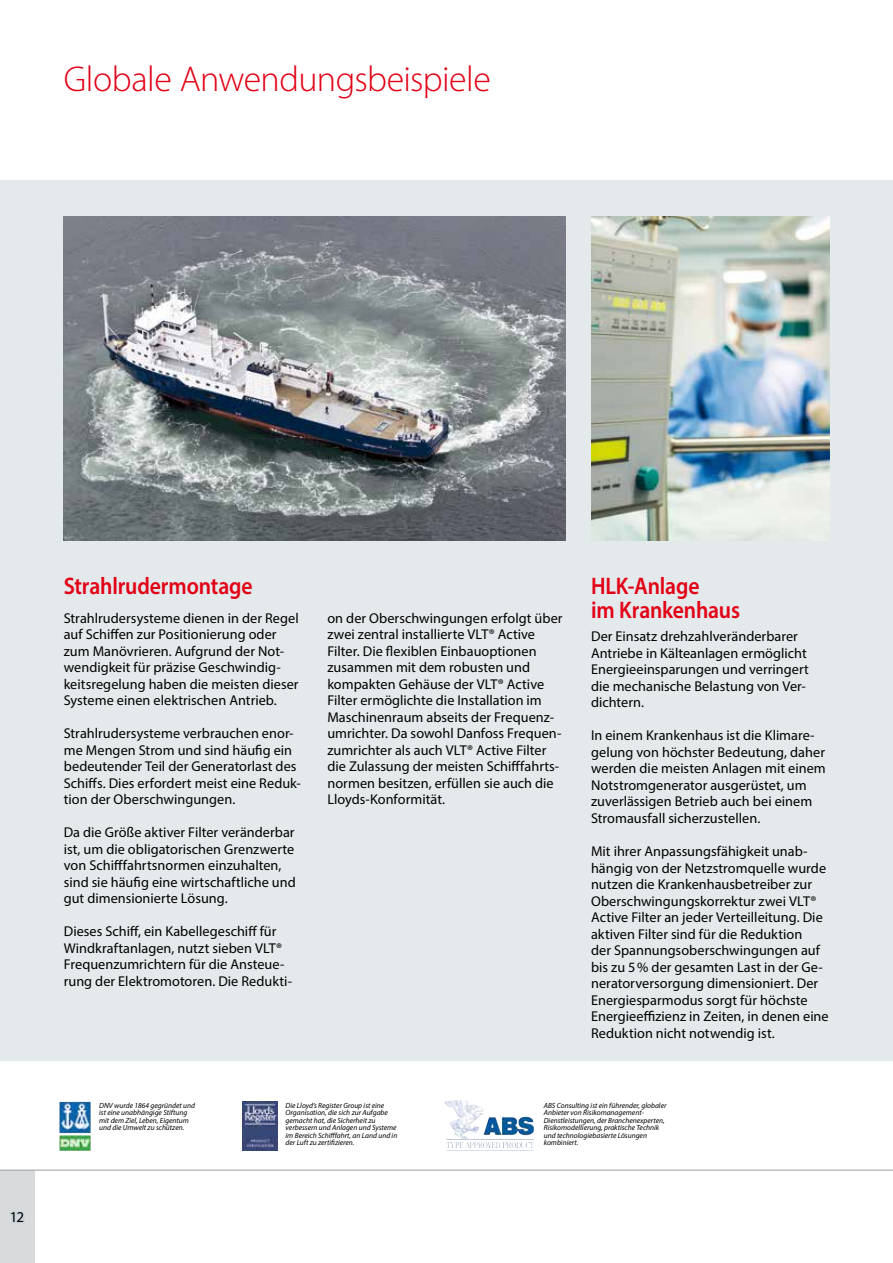
<style>
.page{position:relative;width:893px;height:1263px;background:#fff}
.page>*{position:absolute;margin:0;border:0;box-sizing:border-box;transform-origin:0 0}
.t1{font:300 36px "Myriad Pro";letter-spacing:-.015em;color:#e20015}
.t2{font:600 24px "Myriad Pro";letter-spacing:-.01em;color:#e20015;scale:.9 1}
.t3{font:15px "Myriad Pro";color:#000}
.t4{font:14.25px/16.5px "Myriad Pro";letter-spacing:.005em;color:#000}
.t5{font:italic 7.5px/7.5px "Myriad Pro";color:#000}
</style>
<div class="page">
<div style="left:0;top:180px;width:893px;height:881px;background:#e4e9ec"></div>
<div style="left:0;top:1170px;width:34px;height:93px;background:#d9dadb"></div>
<svg style="left:10px;top:1211px;width:15px;height:13px"></svg>
<img style="left:64px;top:216px;width:502px;height:324px">
<img style="left:591px;top:216px;width:238px;height:324px">
<img style="left:59px;top:1102px;width:32px;height:49px">
<img style="left:242px;top:1102px;width:35px;height:49px">
<img style="left:444px;top:1100px;width:17px;height:35px">
<hr style="left:0;top:1170px;width:893px;height:1px;background:#9b9d9f">
<h1 class="t1" style="left:64px;top:59px;width:429px">Globale Anwendungsbeispiele</h1>
<p class="t3" style="left:10px;top:1208px;width:16px">12</p>
<h2 class="t2" style="left:64px;top:571px;width:211px">Strahlrudermontage</h2>
<h2 class="t2" style="left:591px;top:571px;width:122px">HLK-Anlage</h2>
<p class="t4" style="left:64px;top:609px;width:237px">Strahlrudersysteme dienen in der Regel</p>
<h2 class="t2" style="left:591px;top:595px;width:167px">im Krankenhaus</h2>
<p class="t4" style="left:327px;top:609px;width:237px">on der Oberschwingungen erfolgt über zwei zentral installierte VLT® Active Filter. Die flexiblen Einbauoptionen zusammen mit dem robusten und kompakten Gehäuse der VLT® Active Filter ermöglichte die Installation im Maschinenraum abseits der Frequenz&shy;umrichter. Da sowohl Danfoss Frequen&shy;zumrichter als auch VLT® Active Filter die Zulassung der meisten Schifffahrts&shy;normen besitzen, erfüllen sie auch die Lloyds-Konformität.</p>
<p class="t4" style="left:64px;top:626px;width:236px">auf Schiffen zur Positionierung oder zum Manövrieren. Aufgrund der Not&shy;wendigkeit für präzise Geschwindig&shy;keitsregelung haben die meisten dieser Systeme einen elektrischen Antrieb.</p>
<p class="t4" style="left:64px;top:725px;width:239px">Strahlrudersysteme verbrauchen enor&shy;me Mengen Strom und sind häufig ein bedeutender Teil der Generatorlast des Schiffs. Dies erfordert meist eine Reduk&shy;tion der Oberschwingungen.</p>
<p class="t4" style="left:64px;top:824px;width:233px">Da die Größe aktiver Filter veränderbar ist, um die obligatorischen Grenzwerte von Schifffahrtsnormen einzuhalten, sind sie häufig eine wirtschaftliche und gut dimensionierte Lösung.</p>
<p class="t4" style="left:64px;top:923px;width:230px">Dieses Schiff, ein Kabellegeschiff für Windkraftanlagen, nutzt sieben VLT® Frequenzumrichtern für die Ansteue&shy;rung der Elektromotoren. Die Redukti-</p>
<p class="t4" style="left:591px;top:628px;width:219px">Der Einsatz drehzahlveränderbarer<br>Antriebe in Kälteanlagen ermöglicht<br>Energieeinsparungen und verringert die mechanische Belastung von Ver&shy;dichtern.</p>
<p class="t4" style="left:591px;top:727px;width:236px">In einem Krankenhaus ist die Klimare&shy;gelung von höchster Bedeutung, daher werden die meisten Anlagen mit einem Notstromgenerator ausgerüstet, um zuverlässigen Betrieb auch bei einem Stromausfall sicherzustellen.</p>
<p class="t4" style="left:591px;top:843px;width:239px">Mit ihrer Anpassungsfähigkeit unab&shy;hängig von der Netzstromquelle wurde nutzen die Krankenhausbetreiber zur Oberschwingungskorrektur zwei VLT® Active Filter an jeder Verteilleitung. Die aktiven Filter sind für die Reduktion<br>der Spannungsoberschwingungen auf bis zu 5% der gesamten Last in der Ge&shy;neratorversorgung dimensioniert. Der Energiesparmodus sorgt für höchste Energieeffizienz in Zeiten, in denen eine Reduktion nicht notwendig ist.</p>
<p class="t5" style="left:99px;top:1101px;width:97px">DNV wurde 1864 gegründet und ist eine unabhängige Stiftung mit dem Ziel, Leben, Eigentum und die Umwelt zu schützen.</p>
<p class="t5" style="left:286px;top:1101px;width:113px">Die Lloyd’s Register Group ist eine Organisation, die sich zur Aufgabe gemacht hat, die Sicherheit zu verbessern und Anlagen und Systeme im Bereich Schifffahrt, an Land und in der Luft zu zertifizieren.</p>
<p class="t5" style="left:544px;top:1101px;width:124px">ABS Consulting ist ein führender, globaler Anbieter von Risikomanagement-Dienstleistungen, der Branchenexperten, Risikomodellierung, praktische Technik und technologiebasierte Lösungen kombiniert.</p>
</div>
